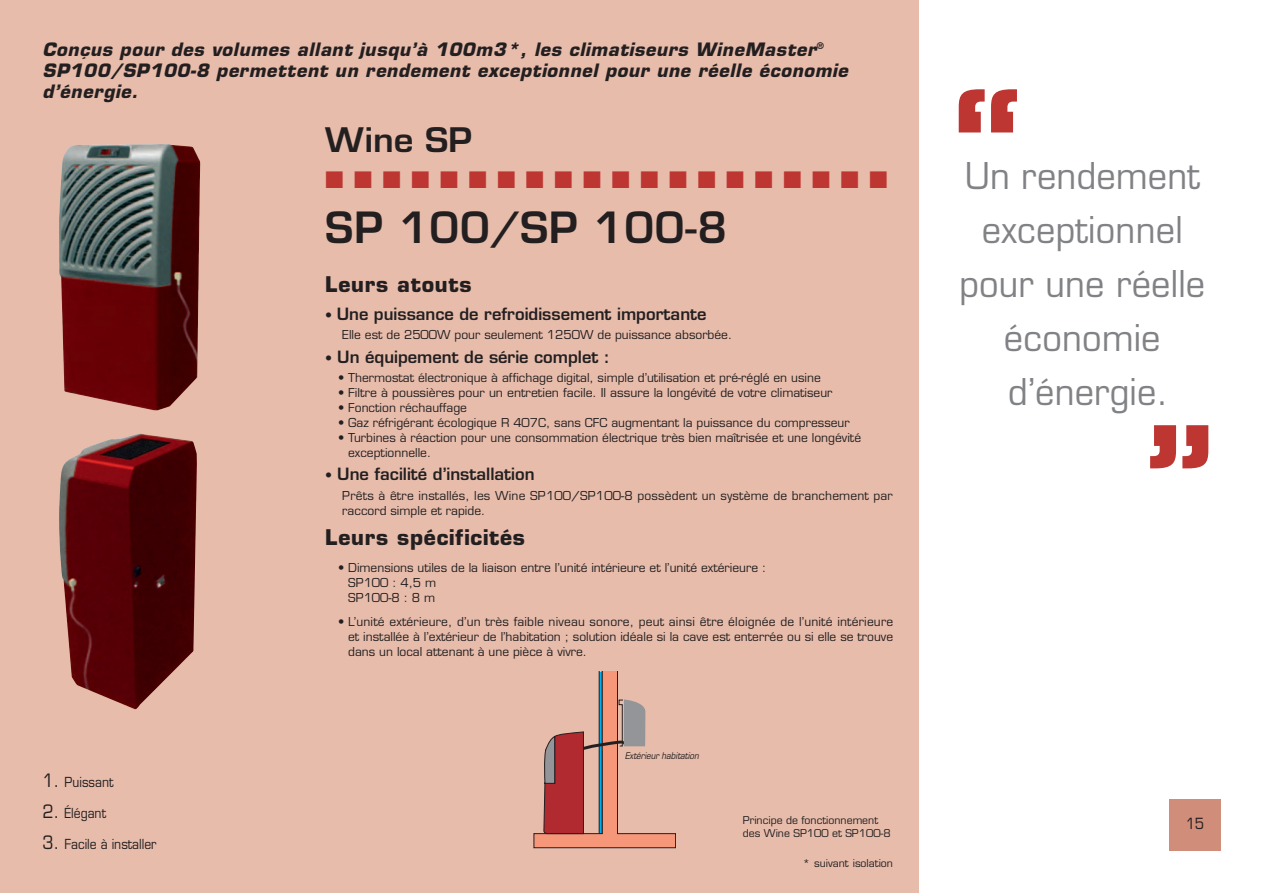
<style>
.page{position:relative;width:1263px;height:893px;background:#fff}
.page>*{position:absolute;margin:0;border:0;box-sizing:border-box;transform-origin:0 0}
.t1{font:108px "Eurostile Bold Extended Two";color:#bd3632}
.t2{font:600 42px "Eurostile";letter-spacing:.02em;color:#231f20}
.t3{font:36px/54px "Eurostile";letter-spacing:.005em;color:#808285;text-align:center;scale:.95 1}
.t4{font:600 33px "Eurostile";color:#231f20;scale:1.05 1}
.t5{font:22.35px "European Pi Three";color:#bd3632}
.t6{font:700 21px "Eurostile";letter-spacing:.035em;color:#231f20}
.t7{font:italic 700 18px/21px "Eurostile";color:#231f20}
.t8{font:600 16.5px "Eurostile";color:#231f20}
.t9{font:15px "Eurostile";color:#231f20;scale:.9 1}
.t10{font:13.5px "Eurostile";color:#231f20;scale:.9 1}
.t11{font:12px/15px "Eurostile";color:#231f20}
.t12{font:10.5px/12.6px "Eurostile";color:#231f20}
.t13{font:italic 9px "Eurostile";color:#231f20;scale:.9 1}
.s1{font-weight:400;font-size:13.5px}
.s2{font-size:18px}
.s3{color:#fff}
</style>
<div class="page">
<div style="left:0;top:0;width:918px;height:893px;background:#e7bcab"></div>
<img style="left:59px;top:433px;width:138px;height:276px">
<img style="left:59px;top:144px;width:141px;height:267px">
<svg style="left:534px;top:672px;width:142px;height:176px"></svg>
<div style="left:1169px;top:799px;width:51px;height:51px;background:#d08d79"></div>
<h3 class="t7" style="left:43px;top:41px;width:811px">Conçus pour des volumes allant jusqu’à 100m3*, les climatiseurs WineMaster<sup>®<br></sup>SP100/SP100-8 permettent un rendement exceptionnel pour une réelle économie d’énergie.</h3>
<h3 class="t4" style="left:325px;top:128px;width:141px">Wine SP</h3>
<h3 class="t5" style="left:325px;top:166px;width:564px">--------------------</h3>
<h2 class="t2" style="left:325px;top:212px;width:403px">SP 100/SP 100-8</h2>
<h3 class="t6" style="left:325px;top:276px;width:148px">Leurs atouts</h3>
<h3 class="t8" style="left:325px;top:307px;width:383px"><span class="s1">•</span> Une puissance de refroidissement importante</h3>
<p class="t11" style="left:342px;top:328px;width:391px">Elle est de 2500W pour seulement 1250W de puissance absorbée.</p>
<h3 class="t8" style="left:325px;top:350px;width:286px"><span class="s1">•</span> Un équipement de série complet :</h3>
<p class="t11" style="left:338px;top:371px;width:484px">• Thermostat électronique à affichage digital, simple d’utilisation et pré-réglé en usine</p>
<p class="t11" style="left:338px;top:386px;width:496px">• Filtre à poussières pour un entretien facile. Il assure la longévité de votre climatiseur</p>
<p class="t11" style="left:338px;top:401px;width:131px">• Fonction réchauffage</p>
<p class="t11" style="left:338px;top:416px;width:513px">• Gaz réfrigérant écologique R 407C, sans CFC augmentant la puissance du compresseur</p>
<p class="t11" style="left:348px;top:431px;width:514px;text-indent:-10px">• Turbines à réaction pour une consommation électrique très bien maîtrisée et une longévité exceptionnelle.</p>
<h3 class="t8" style="left:325px;top:468px;width:211px"><span class="s1">•</span> Une facilité d’installation</h3>
<p class="t11" style="left:342px;top:489px;width:552px">Prêts à être installés, les Wine SP100/SP100-8 possèdent un système de branchement par raccord simple et rapide.</p>
<h3 class="t6" style="left:325px;top:529px;width:201px">Leurs spécificités</h3>
<p class="t11" style="left:348px;top:562px;width:420px;text-indent:-10px">• Dimensions utiles de la liaison entre l’unité intérieure et l’unité extérieure :<br>SP100 : 4,5 m<br>SP100-8 : 8 m</p>
<p class="t11" style="left:348px;top:615px;width:547px;text-align:justify;text-indent:-10px">• L’unité extérieure, d’un très faible niveau sonore, peut ainsi être éloignée de l’unité intérieure et installée à l’extérieur de l’habitation ; solution idéale si la cave est enterrée ou si elle se trouve dans un local attenant à une pièce à vivre.</p>
<p class="t10" style="left:43px;top:777px;width:80px"><span class="s2">1.</span> Puissant</p>
<p class="t10" style="left:43px;top:808px;width:72px"><span class="s2">2.</span> Élégant</p>
<p class="t10" style="left:43px;top:839px;width:128px"><span class="s2">3.</span> Facile à installer</p>
<p class="t13" style="left:625px;top:753px;width:85px">Extérieur habitation</p>
<p class="t12" style="left:743px;top:815px;width:149px">Principe de fonctionnement des Wine SP100 et SP100-8</p>
<p class="t12" style="left:803px;top:858px;width:92px">* suivant isolation</p>
<h1 class="t1" style="left:952px;top:89px;width:74px">“</h1>
<h3 class="t3" style="left:959px;top:152px;width:260px">Un rendement exceptionnel pour une réelle économie <span class="s3">.</span>d’énergie.</h3>
<h1 class="t1" style="left:1143px;top:425px;width:74px">”</h1>
<p class="t9" style="left:1186px;top:818px;width:22px">15</p>
</div>
